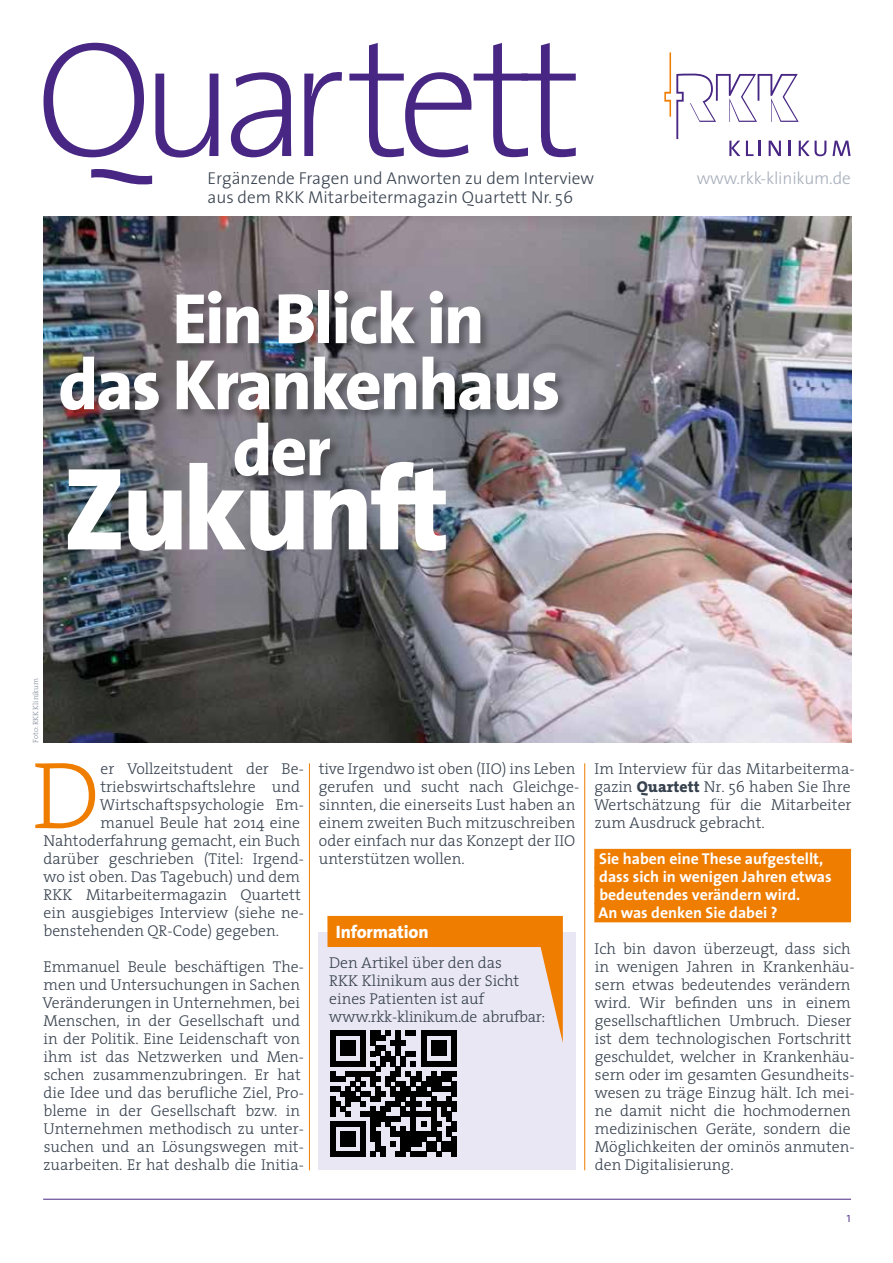
<style>
.page{position:relative;width:893px;height:1263px;background:#fff}
.page>*{position:absolute;margin:0;border:0;box-sizing:border-box;transform-origin:0 0}
.t1{font:200 165.75px "The Sans";letter-spacing:-.08em;color:#482683}
.t2{font:800 118.5px "The Sans";letter-spacing:-.035em;color:#fff}
.t3{font:300 95.7px "The Serif";color:#ef7d00}
.t4{font:800 72px "The Sans";letter-spacing:-.03em;color:#fff}
.t5{font:800 18px "The Sans";letter-spacing:-.01em;color:#fff}
.t6{font:300 17.25px/19.5px "The Sans";color:#37414e}
.t7{font:300 17.25px "The Sans";letter-spacing:-.01em;color:#a8afbb}
.t8{font:300 15.75px/18px "The Serif";color:#37414e}
.t9{font:700 15.75px/18px "The Sans";color:#fff}
.t10{font:300 13.5px "The Sans";color:#482683}
.t11{font:300 7.5px "The Serif";color:#808998}
.s1{font-weight:800}
</style>
<div class="page">
<hr style="left:43px;top:1199px;width:808px;height:1px;background:#482683">
<div style="left:594px;top:849px;width:257px;height:19px;background:#ef7d00"></div>
<div style="left:594px;top:867px;width:257px;height:19px;background:#ef7d00"></div>
<div style="left:594px;top:885px;width:257px;height:19px;background:#ef7d00"></div>
<div style="left:594px;top:903px;width:257px;height:19px;background:#ef7d00"></div>
<hr style="left:309px;top:763px;width:1px;height:407px;background:#ef7d00">
<hr style="left:584px;top:763px;width:1px;height:407px;background:#ef7d00">
<img style="left:43px;top:216px;width:808px;height:527px">
<svg style="left:832px;top:141px;width:19px;height:15px"></svg>
<svg style="left:664px;top:52px;width:162px;height:104px"></svg>
<div style="left:60px;top:290px;width:510px;height:198px;background:#000;opacity:.3"></div>
<div style="left:318px;top:932px;width:258px;height:238px;background:#eae7f4"></div>
<svg style="left:327px;top:916px;width:236px;height:240px"></svg>
<h1 class="t1" style="left:35px;top:-37px;width:549px">Quartett</h1>
<p class="t6" style="left:207px;top:168px;width:388px">Ergänzende Fragen und Anworten zu dem Interview aus dem RKK Mitarbeitermagazin Quartett Nr. 56</p>
<p class="t7" style="left:697px;top:164px;width:156px">www.rkk-klinikum.de</p>
<h3 class="t4" style="left:172px;top:258px;width:314px">Ein Blick in</h3>
<h3 class="t4" style="left:58px;top:324px;width:503px">das Krankenhaus</h3>
<h3 class="t4" style="left:232px;top:390px;width:100px">der</h3>
<h2 class="t2" style="left:63px;top:410px;width:389px">Zukunft</h2>
<p class="t11" style="left:29px;top:743px;width:66px;rotate:-90deg">Foto: RKK Klinikum</p>
<h3 class="t3" style="left:32px;top:717px;width:69px">D</h3>
<p class="t8" style="left:101px;top:759px;width:205px">er Vollzeitstudent der Be-</p>
<p class="t8" style="left:100px;top:777px;width:201px">triebswirtschaftslehre und</p>
<p class="t8" style="left:100px;top:795px;width:205px">Wirtschaftspsychologie Em-</p>
<p class="t8" style="left:101px;top:813px;width:201px">manuel Beule hat 2014 eine</p>
<p class="t8" style="left:43px;top:831px;width:258px">Nahtoderfahrung gemacht, ein Buch</p>
<p class="t8" style="left:44px;top:849px;width:262px">darüber geschrieben (Titel: Irgend-</p>
<p class="t8" style="left:43px;top:867px;width:258px">wo ist oben. Das Tagebuch) und dem</p>
<p class="t8" style="left:43px;top:885px;width:259px">RKK Mitarbeitermagazin Quartett</p>
<p class="t8" style="left:44px;top:903px;width:262px">ein ausgiebiges Interview (siehe ne-</p>
<p class="t8" style="left:43px;top:921px;width:237px">benstehenden QR-Code) gegeben.</p>
<p class="t8" style="left:42px;top:957px;width:263px">Emmanuel Beule beschäftigen The&shy;men und Untersuchungen in Sachen Veränderungen in Unternehmen, bei Menschen, in der Gesellschaft und in der Politik. Eine Leidenschaft von ihm ist das Netzwerken und Men&shy;schen zusammenzubringen. Er hat die Idee und das berufliche Ziel, Pro&shy;bleme in der Gesellschaft bzw. in Unternehmen methodisch zu unter&shy;suchen und an Lösungswegen mit&shy;zuarbeiten. Er hat deshalb die Initia-</p>
<p class="t8" style="left:319px;top:759px;width:262px">tive Irgendwo ist oben (IIO) ins Leben gerufen und sucht nach Gleichge&shy;sinnten, die einerseits Lust haben an einem zweiten Buch mitzuschreiben oder einfach nur das Konzept der IIO unterstützen wollen.</p>
<p class="t8" style="left:594px;top:759px;width:262px">Im Interview für das Mitarbeiterma&shy;gazin <span class="s1">Quartett</span> Nr. 56 haben Sie Ihre<br>Wertschätzung für die Mitarbeiter zum Ausdruck gebracht.</p>
<p class="t9" style="left:598px;top:849px;width:235px">Sie haben eine These aufgestellt, dass sich in wenigen Jahren etwas bedeutendes verändern wird.<br>An was denken Sie dabei ?</p>
<p class="t8" style="left:594px;top:939px;width:262px">Ich bin davon überzeugt, dass sich in wenigen Jahren in Krankenhäu&shy;sern etwas bedeutendes verändern wird. Wir befinden uns in einem gesellschaftlichen Umbruch. Dieser ist dem technologischen Fortschritt geschuldet, welcher in Krankenhäu&shy;sern oder im gesamten Gesundheits&shy;wesen zu träge Einzug hält. Ich mei&shy;ne damit nicht die hochmodernen medizinischen Geräte, sondern die Möglichkeiten der ominös anmuten&shy;den Digitalisierung.</p>
<p class="t5" style="left:336px;top:917px;width:94px">Information</p>
<p class="t8" style="left:329px;top:953px;width:218px">Den Artikel über den das<br>RKK Klinikum aus der Sicht eines Patienten ist auf www.rkk-klinikum.de abrufbar:</p>
<p class="t10" style="left:846px;top:1206px;width:6px">1</p>
</div>
